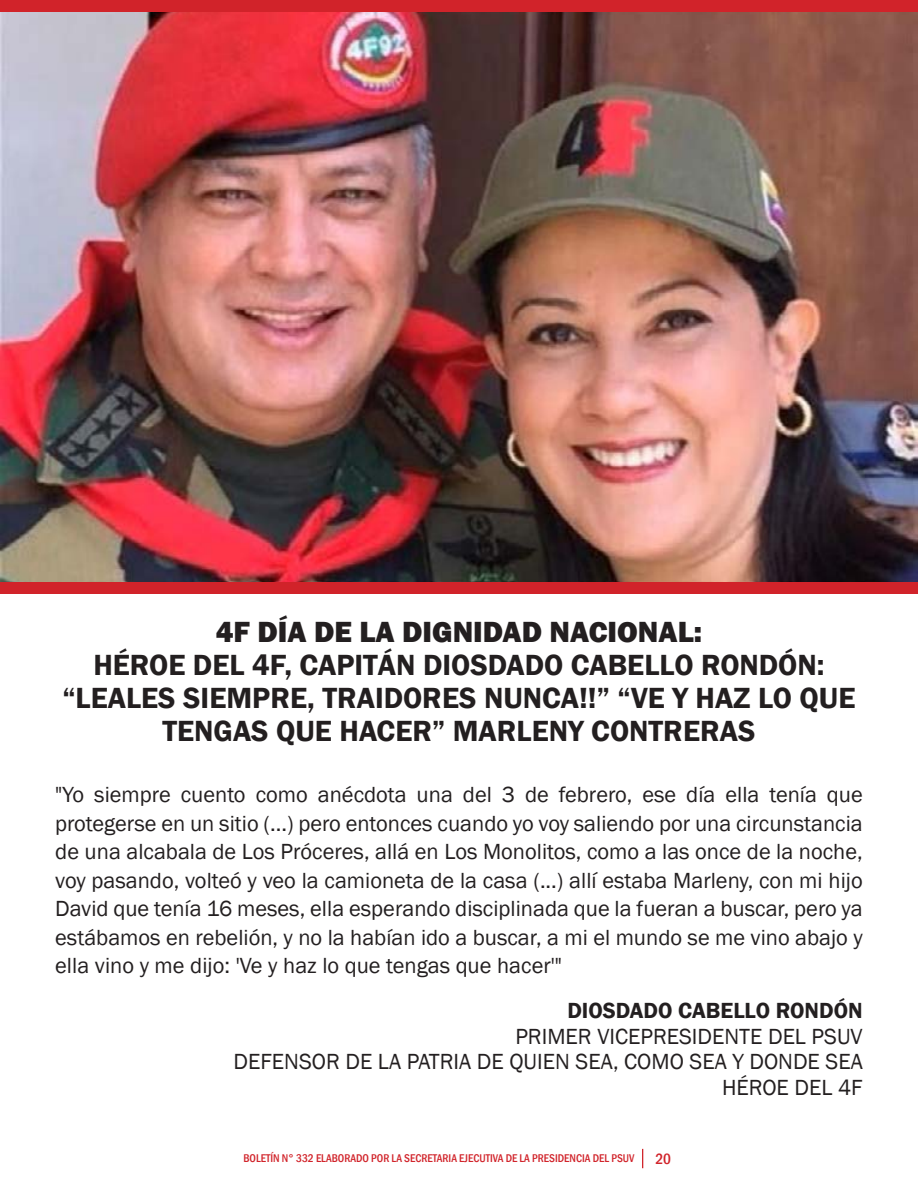
<style>
.page{position:relative;width:918px;height:1188px;background:#fff}
.page>*{position:absolute;margin:0;border:0;box-sizing:border-box;transform-origin:0 0}
.Estilo_de_párrafo_1{font:600 30px/33px "Franklin Gothic";color:#231f20;text-align:center}
.Estilo_de_párrafo_1-2{font:22.5px/28.5px "Franklin Gothic";color:#231f20;text-align:justify}
.Estilo_de_párrafo_1-3{font:600 22.5px "Franklin Gothic";color:#231f20}
.t1{font:500 condensed 15.3px "Franklin Gothic";color:#d1232a}
.t2{font:500 condensed 11.55px "Franklin Gothic";color:#d1232a}
.s1{font-weight:800}
</style>
<div class="page">
<svg style="left:642px;top:1149px;width:1px;height:19px"></svg>
<img style="left:0;top:11px;width:918px;height:572px">
<div style="left:0;top:583px;width:918px;height:11px;background:#d1232a"></div>
<div style="left:0;top:0;width:918px;height:11px;background:#d1232a"></div>
<p class="Estilo_de_párrafo_1" style="left:63px;top:616px;width:794px"><span class="s1">4F DÍA DE LA DIGNIDAD NACIONAL:<br></span>HÉROE DEL 4F, CAPITÁN DIOSDADO CABELLO RONDÓN: “LEALES SIEMPRE, TRAIDORES NUNCA!!” “VE Y HAZ LO QUE TENGAS QUE HACER” MARLENY CONTRERAS</p>
<p class="Estilo_de_párrafo_1-2" style="left:55px;top:781px;width:809px">"Yo siempre cuento como anécdota una del 3 de febrero, ese día ella tenía que protegerse en un sitio (...) pero entonces cuando yo voy saliendo por una circunstancia de una alcabala de Los Próceres, allá en Los Monolitos, como a las once de la noche, voy pasando, volteó y veo la camioneta de la casa (...) allí estaba Marleny, con mi hijo David que tenía 16 meses, ella esperando disciplinada que la fueran a buscar, pero ya estábamos en rebelión, y no la habían ido a buscar, a mi el mundo se me vino abajo y ella vino y me dijo: 'Ve y haz lo que tengas que hacer'"</p>
<p class="Estilo_de_párrafo_1-3" style="left:567px;top:997px;width:297px">DIOSDADO CABELLO RONDÓN</p>
<p class="Estilo_de_párrafo_1-2" style="left:515px;top:1022px;width:349px">PRIMER VICEPRESIDENTE DEL PSUV</p>
<p class="Estilo_de_párrafo_1-2" style="left:234px;top:1048px;width:631px">DEFENSOR DE LA PATRIA DE QUIEN SEA, COMO SEA Y DONDE SEA</p>
<p class="Estilo_de_párrafo_1-2" style="left:722px;top:1073px;width:142px">HÉROE DEL 4F</p>
<p class="t2" style="left:243px;top:1150px;width:393px">BOLETÍN N° 332 ELABORADO POR LA SECRETARIA EJECUTIVA DE LA PRESIDENCIA DEL PSUV</p>
<p class="t1" style="left:655px;top:1149px;width:17px">20</p>
</div>
